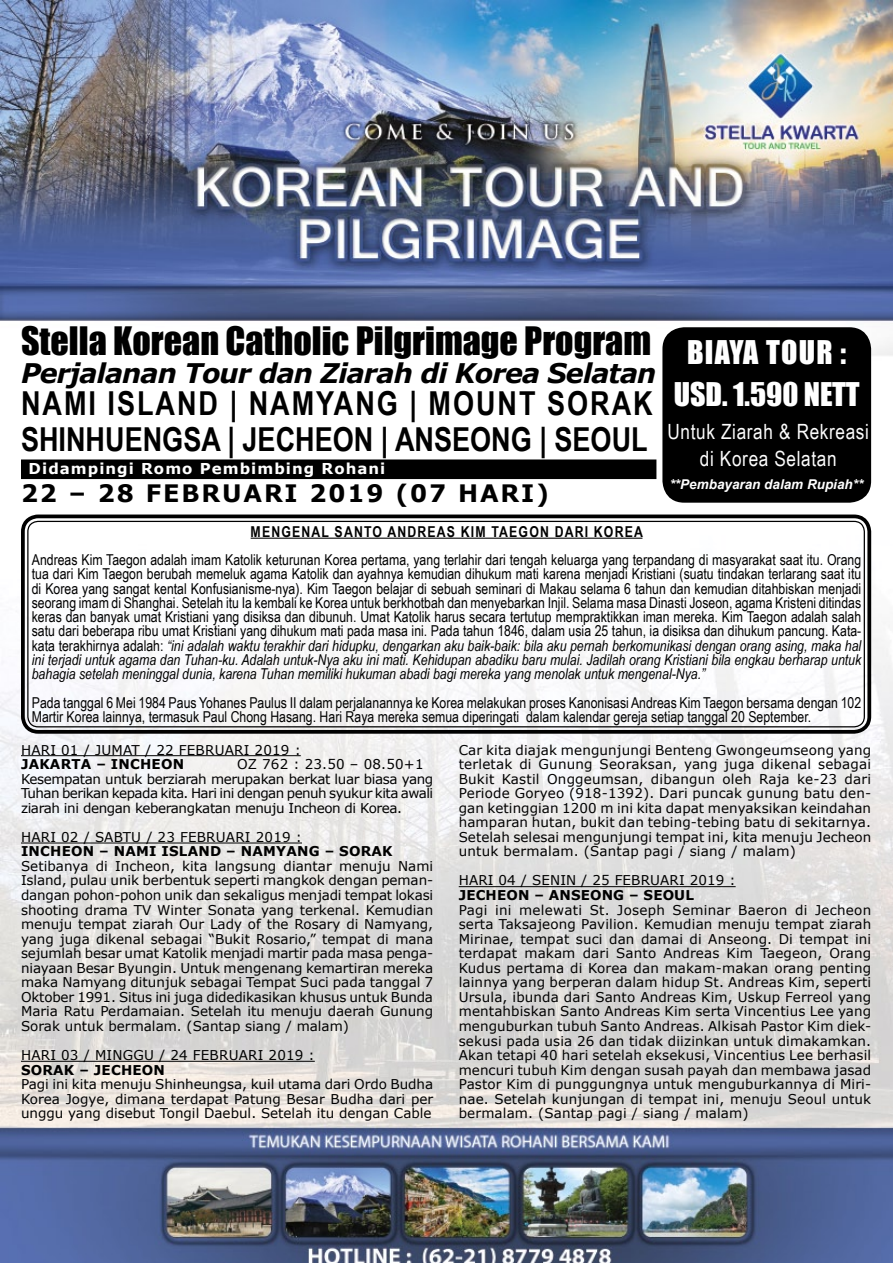
<style>
.page{position:relative;width:893px;height:1263px;background:#fff}
.page>*{position:absolute;margin:0;border:0;box-sizing:border-box;transform-origin:0 0}
.t1{font:36px "Impact";color:#000}
.t2{font:700 33px/36px "Arial Narrow";color:#000}
.t3{font:30px "Impact";color:#fff}
.t4{font:italic 700 27px "Verdana";letter-spacing:-.03em;color:#000}
.t5{font:700 24px "Verdana";letter-spacing:.075em;color:#000}
.t6{font:21px/27px "Arial Narrow";letter-spacing:.03em;color:#fcfcfc;text-align:center}
.t7{font:15px/14.2px "Arial Narrow";color:#000;text-align:justify}
.t8{font:700 15px "Arial Narrow";letter-spacing:.075em;color:#000}
.t9{font:700 15px "Verdana";letter-spacing:.07em;color:#fff}
.t10{font:13.5px/14.5px "Verdana";color:#000;text-align:justify}
.t11{font:13.5px/14.5px "Verdana";letter-spacing:-.03em;color:#000}
.t12{font:700 13.5px "Verdana";letter-spacing:.015em;color:#000}
.t13{font:italic 700 13.5px "Arial";color:#fff}
.s1{font-style:italic}
</style>
<div class="page">
<img style="left:0;top:0;width:893px;height:1263px">
<div style="left:664px;top:329px;width:206px;height:172px;background:#000;border-radius:20px"></div>
<div style="left:662px;top:327px;width:209px;height:176px;border:3px solid #000;border-radius:20px"></div>
<div style="left:22px;top:460px;width:634px;height:18px;background:#000"></div>
<div style="left:21px;top:459px;width:635px;height:20px;border:2px solid #000"></div>
<hr style="left:21px;top:755px;width:280px;height:1px;background:#000">
<hr style="left:21px;top:843px;width:281px;height:1px;background:#000">
<hr style="left:21px;top:1061px;width:294px;height:1px;background:#000">
<hr style="left:459px;top:886px;width:277px;height:1px;background:#000">
<svg style="left:19px;top:513px;width:854px;height:222px"></svg>
<div style="left:27px;top:521px;width:838px;height:206px;border:1px solid #000;border-radius:10px"></div>
<hr style="left:251px;top:538px;width:391px;height:1px;background:#000">
<h1 class="t1" style="left:21px;top:313px;width:827px">Stella Korean Catholic Pilgrimage Program <sub>BIAYA</sub> <sub>TOUR</sub> <sub>:</sub></h1>
<h3 class="t3" style="left:674px;top:371px;width:187px">USD. 1.590 NETT</h3>
<h3 class="t6" style="left:668px;top:418px;width:203px">Untuk Ziarah &amp; Rekreasi di Korea Selatan</h3>
<h3 class="t4" style="left:21px;top:356px;width:637px">Perjalanan Tour dan Ziarah di Korea Selatan</h3>
<h2 class="t2" style="left:21px;top:384px;width:633px">NAMI ISLAND | NAMYANG | MOUNT SORAK<br>SHINHUENGSA | JECHEON | ANSEONG | SEOUL</h2>
<p class="t9" style="left:29px;top:459px;width:358px">Didampingi Romo Pembimbing Rohani</p>
<h3 class="t5" style="left:21px;top:478px;width:530px">22 – 28 FEBRUARI 2019 (07 HARI)</h3>
<p class="t13" style="left:670px;top:476px;width:195px">**Pembayaran dalam Rupiah**</p>
<p class="t8" style="left:251px;top:520px;width:394px">MENGENAL SANTO ANDREAS KIM TAEGON DARI KOREA</p>
<p class="t7" style="left:32px;top:552px;width:831px">Andreas Kim Taegon adalah imam Katolik keturunan Korea pertama, yang terlahir dari tengah keluarga yang terpandang di masyarakat saat itu. Orang tua dari Kim Taegon berubah memeluk agama Katolik dan ayahnya kemudian dihukum mati karena menjadi Kristiani (suatu tindakan terlarang saat itu di Korea yang sangat kental Konfusianisme-nya). Kim Taegon belajar di sebuah seminari di Makau selama 6 tahun dan kemudian ditahbiskan menjadi seorang imam di Shanghai. Setelah itu Ia kembali ke Korea untuk berkhotbah dan menyebarkan Injil. Selama masa Dinasti Joseon, agama Kristeni ditindas keras dan banyak umat Kristiani yang disiksa dan dibunuh. Umat Katolik harus secara tertutup mempraktikkan iman mereka. Kim Taegon adalah salah satu dari beberapa ribu umat Kristiani yang dihukum mati pada masa ini. Pada tahun 1846, dalam usia 25 tahun, ia disiksa dan dihukum pancung. Kata&shy;kata terakhirnya adalah: <span class="s1">“ini adalah waktu terakhir dari hidupku, dengarkan aku baik-baik: bila aku pernah berkomunikasi dengan orang asing, maka hal ini terjadi untuk agama dan Tuhan-ku. Adalah untuk-Nya aku ini mati. Kehidupan abadiku baru mulai. Jadilah orang Kristiani bila engkau berharap untuk bahagia setelah meninggal dunia, karena Tuhan memiliki hukuman abadi bagi mereka yang menolak untuk mengenal-Nya.”</span></p>
<p class="t7" style="left:32px;top:695px;width:831px">Pada tanggal 6 Mei 1984 Paus Yohanes Paulus II dalam perjalanannya ke Korea melakukan proses Kanonisasi Andreas Kim Taegon bersama dengan 102<br>Martir Korea lainnya, termasuk Paul Chong Hasang. Hari Raya mereka semua diperingati dalam kalendar gereja setiap tanggal 20 September.</p>
<p class="t10" style="left:21px;top:742px;width:281px">HARI 01 / JUMAT / 22 FEBRUARI 2019 :</p>
<p class="t12" style="left:21px;top:755px;width:165px">JAKARTA – INCHEON</p>
<p class="t11" style="left:21px;top:756px;width:414px;text-indent:216px">OZ 762 : 23.50 – 08.50+1<br>Kesempatan untuk berziarah merupakan berkat luar biasa yang Tuhan berikan kepada kita. Hari ini dengan penuh syukur kita awali ziarah ini dengan keberangkatan menuju Incheon di Korea.</p>
<p class="t10" style="left:21px;top:829px;width:282px">HARI 02 / SABTU / 23 FEBRUARI 2019 :</p>
<p class="t12" style="left:21px;top:843px;width:373px">INCHEON – NAMI ISLAND – NAMYANG – SORAK</p>
<p class="t10" style="left:21px;top:858px;width:414px">Setibanya di Incheon, kita langsung diantar menuju Nami Island, pulau unik berbentuk seperti mangkok dengan peman&shy;dangan pohon-pohon unik dan sekaligus menjadi tempat lokasi shooting drama TV Winter Sonata yang terkenal. Kemudian menuju tempat ziarah Our Lady of the Rosary di Namyang, yang juga dikenal sebagai “Bukit Rosario,” tempat di mana sejumlah besar umat Katolik menjadi martir pada masa penga&shy;niayaan Besar Byungin. Untuk mengenang kemartiran mereka maka Namyang ditunjuk sebagai Tempat Suci pada tanggal 7<br>Oktober 1991. Situs ini juga didedikasikan khusus untuk Bunda Maria Ratu Perdamaian. Setelah itu menuju daerah Gunung Sorak untuk bermalam. (Santap siang / malam)</p>
<p class="t10" style="left:21px;top:1047px;width:295px">HARI 03 / MINGGU / 24 FEBRUARI 2019 :</p>
<p class="t12" style="left:21px;top:1061px;width:146px">SORAK – JECHEON</p>
<p class="t10" style="left:21px;top:1076px;width:414px">Pagi ini kita menuju Shinheungsa, kuil utama dari Ordo Budha Korea Jogye, dimana terdapat Patung Besar Budha dari per unggu yang disebut Tongil Daebul. Setelah itu dengan Cable</p>
<p class="t10" style="left:459px;top:742px;width:414px">Car kita diajak mengunjungi Benteng Gwongeumseong yang terletak di Gunung Seoraksan, yang juga dikenal sebagai Bukit Kastil Onggeumsan, dibangun oleh Raja ke-23 dari Periode Goryeo (918-1392). Dari puncak gunung batu den&shy;gan ketinggian 1200 m ini kita dapat menyaksikan keindahan hamparan hutan, bukit dan tebing-tebing batu di sekitarnya.<br>Setelah selesai mengunjungi tempat ini, kita menuju Jecheon untuk bermalam. (Santap pagi / siang / malam)</p>
<p class="t10" style="left:459px;top:873px;width:278px">HARI 04 / SENIN / 25 FEBRUARI 2019 :</p>
<p class="t12" style="left:459px;top:886px;width:237px">JECHEON – ANSEONG – SEOUL</p>
<p class="t10" style="left:459px;top:902px;width:414px">Pagi ini melewati St. Joseph Seminar Baeron di Jecheon serta Taksajeong Pavilion. Kemudian menuju tempat ziarah Mirinae, tempat suci dan damai di Anseong. Di tempat ini terdapat makam dari Santo Andreas Kim Taegeon, Orang Kudus pertama di Korea dan makam-makan orang penting lainnya yang berperan dalam hidup St. Andreas Kim, seperti Ursula, ibunda dari Santo Andreas Kim, Uskup Ferreol yang mentahbiskan Santo Andreas Kim serta Vincentius Lee yang menguburkan tubuh Santo Andreas. Alkisah Pastor Kim diek&shy;sekusi pada usia 26 dan tidak diizinkan untuk dimakamkan.<br>Akan tetapi 40 hari setelah eksekusi, Vincentius Lee berhasil mencuri tubuh Kim dengan susah payah dan membawa jasad Pastor Kim di punggungnya untuk menguburkannya di Miri&shy;nae. Setelah kunjungan di tempat ini, menuju Seoul untuk bermalam. (Santap pagi / siang / malam)</p>
</div>
